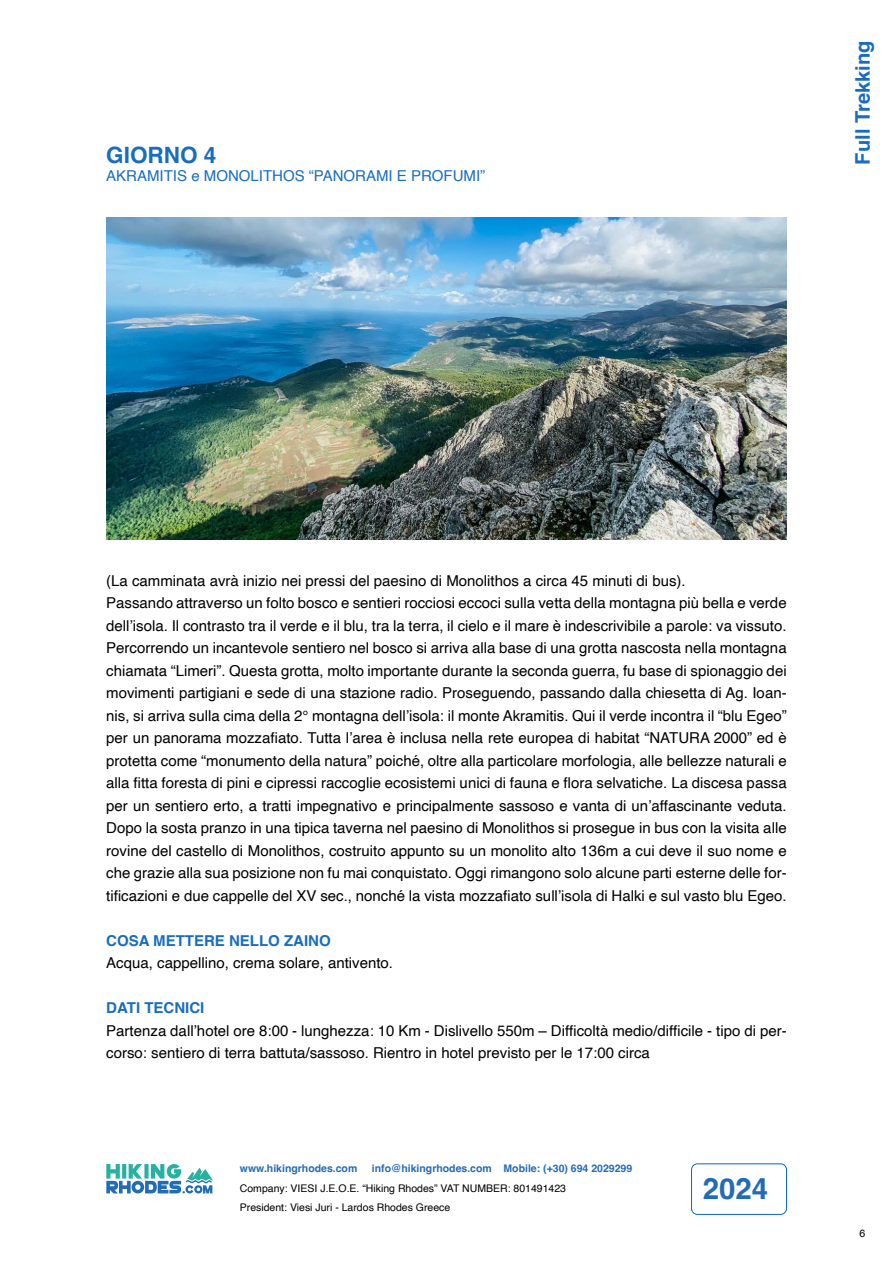
<style>
.page{position:relative;width:893px;height:1263px;background:#fff}
.page>*{position:absolute;margin:0;border:0;box-sizing:border-box;transform-origin:0 0}
.t1{font:700 29.4px "Helvetica";color:#226cb5}
.t2{font:700 22.5px "Helvetica";color:#186dbe}
.t3{font:700 20.1px "Helvetica";color:#186dbe}
.t4{font:15px/22.5px "Helvetica";color:#000}
.t5{font:15px "Helvetica";color:#186dbe}
.t6{font:700 15px "Helvetica";color:#186dbe}
.t7{font:10.5px/19.8px "Helvetica";color:#000}
.t8{font:700 10.5px "Helvetica";color:#226cb5}
</style>
<div class="page">
<svg style="left:106px;top:1164px;width:107px;height:29px"></svg>
<div style="left:691px;top:1163px;width:96px;height:52px;border:1px solid #186dbe;border-radius:6px"></div>
<img style="left:106px;top:218px;width:681px;height:321px">
<h2 class="t2" style="left:106px;top:145px;width:112px">GIORNO 4</h2>
<p class="t5" style="left:106px;top:169px;width:380px">AKRAMITIS e MONOLITHOS “PANORAMI E PROFUMI”</p>
<h3 class="t3" style="left:854px;top:165px;width:126px;rotate:-90deg">Full Trekking</h3>
<p class="t4" style="left:106px;top:570px;width:682px">(La camminata avrà inizio nei pressi del paesino di Monolithos a circa 45 minuti di bus).<br>Passando attraverso un folto bosco e sentieri rocciosi eccoci sulla vetta della montagna più bella e verde dell’isola. Il contrasto tra il verde e il blu, tra la terra, il cielo e il mare è indescrivibile a parole: va vissuto.<br>Percorrendo un incantevole sentiero nel bosco si arriva alla base di una grotta nascosta nella montagna chiamata “Limeri”. Questa grotta, molto importante durante la seconda guerra, fu base di spionaggio dei movimenti partigiani e sede di una stazione radio. Proseguendo, passando dalla chiesetta di Ag. Ioan&shy;nis, si arriva sulla cima della 2° montagna dell’isola: il monte Akramitis. Qui il verde incontra il “blu Egeo” per un panorama mozzafiato. Tutta l’area è inclusa nella rete europea di habitat “NATURA 2000” ed è protetta come “monumento della natura” poiché, oltre alla particolare morfologia, alle bellezze naturali e alla fitta foresta di pini e cipressi raccoglie ecosistemi unici di fauna e flora selvatiche. La discesa passa per un sentiero erto, a tratti impegnativo e principalmente sassoso e vanta di un’affascinante veduta.<br>Dopo la sosta pranzo in una tipica taverna nel paesino di Monolithos si prosegue in bus con la visita alle rovine del castello di Monolithos, costruito appunto su un monolito alto 136m a cui deve il suo nome e che grazie alla sua posizione non fu mai conquistato. Oggi rimangono solo alcune parti esterne delle for&shy;tificazioni e due cappelle del XV sec., nonché la vista mozzafiato sull’isola di Halki e sul vasto blu Egeo.</p>
<p class="t6" style="left:106px;top:934px;width:226px">COSA METTERE NELLO ZAINO</p>
<p class="t4" style="left:106px;top:953px;width:288px">Acqua, cappellino, crema solare, antivento.</p>
<p class="t6" style="left:106px;top:1001px;width:100px">DATI TECNICI</p>
<p class="t4" style="left:106px;top:1020px;width:682px">Partenza dall’hotel ore 8:00 - lunghezza: 10 Km - Dislivello 550m – Difficoltà medio/difficile - tipo di per&shy;corso: sentiero di terra battuta/sassoso. Rientro in hotel previsto per le 17:00 circa</p>
<p class="t8" style="left:240px;top:1164px;width:119px">www.hikingrhodes.com</p>
<p class="t8" style="left:372px;top:1164px;width:262px">info@hikingrhodes.com Mobile: (+30) 694 2029299</p>
<p class="t7" style="left:240px;top:1179px;width:328px">Company: VIESI J.E.O.E. “Hiking Rhodes” VAT NUMBER: 801491423<br>President: Viesi Juri - Lardos Rhodes Greece</p>
<h1 class="t1" style="left:703px;top:1176px;width:67px">2024</h1>
<p class="t7" style="left:859px;top:1224px;width:7px">6</p>
</div>
